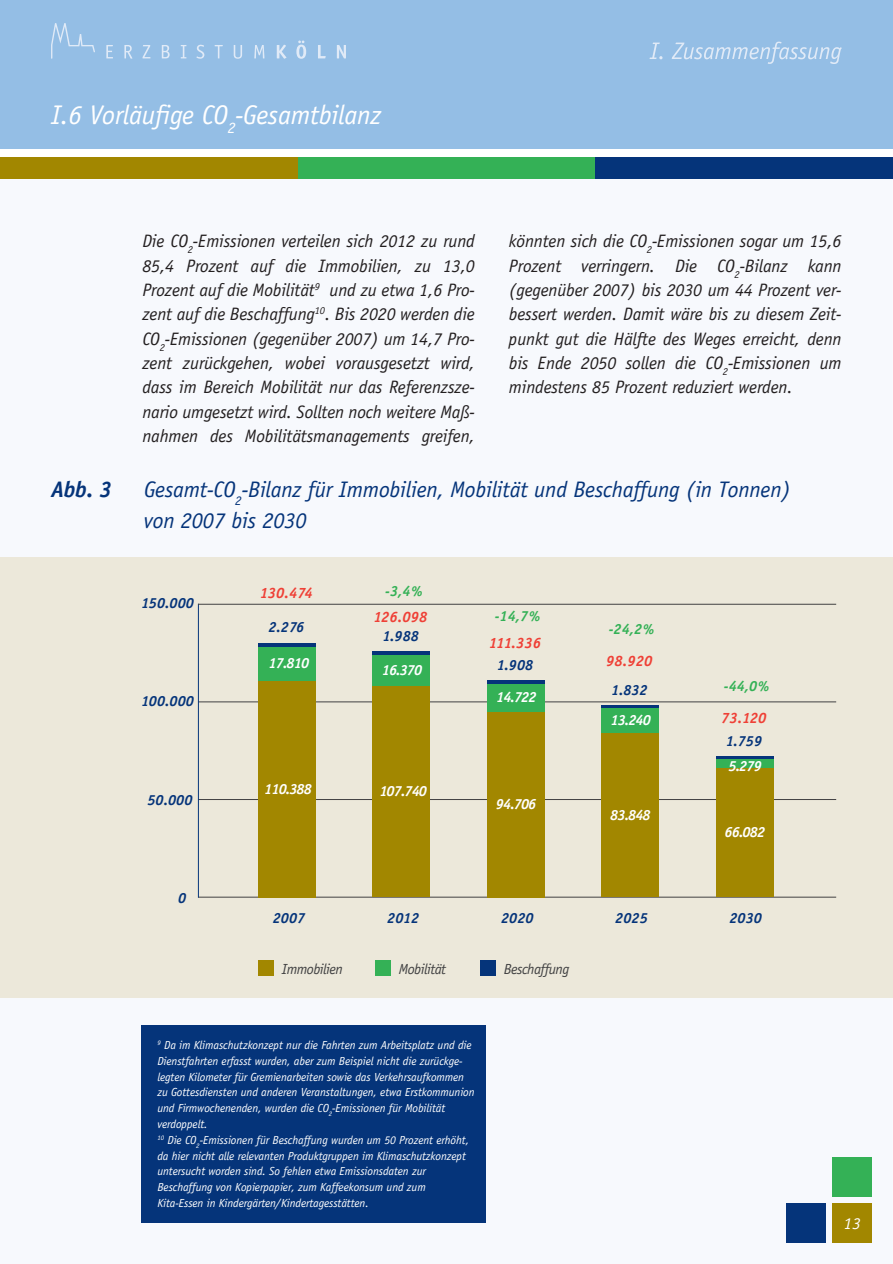
<style>
.page{position:relative;width:893px;height:1264px;background:#fff}
.page>*{position:absolute;margin:0;border:0;box-sizing:border-box;transform-origin:0 0}
.t1{font:italic 27px "Officina Sans LT";letter-spacing:-.01em;color:#fff}
.t2{font:italic 22.5px/30.3px "Officina Sans LT";letter-spacing:-.01em;color:#05347a}
.t3{font:italic 700 22.5px "Officina Sans LT";color:#05347a}
.t4{font:italic 18px/24.3px "Officina Sans LT";letter-spacing:-.01em;color:#231f20;text-align:justify}
.t5{font:italic 16.5px "Officina Sans LT";color:#fff}
.t6{font:italic 700 15px "Officina Sans LT";color:#ef4036}
.t7{font:italic 700 14.7px "Officina Sans LT";color:#05347a}
.t8{font:italic 700 14.7px "Officina Sans LT";letter-spacing:-.06em;color:#fff}
.t9{font:italic 14.7px "Officina Sans LT";letter-spacing:-.035em;color:#414142}
.t10{font:italic 700 14.7px "Officina Sans LT";color:#34b156}
.t11{font:italic 11.7px/15.8px "Officina Sans LT";letter-spacing:-.01em;color:#fff}
</style>
<div class="page">
<div style="left:141px;top:1025px;width:345px;height:197px;background:#05347a"></div>
<div style="left:0;top:0;width:893px;height:149px;background:#94bee5"></div>
<div style="left:0;top:158px;width:298px;height:21px;background:#a28700"></div>
<div style="left:298px;top:158px;width:297px;height:21px;background:#34b156"></div>
<div style="left:595px;top:158px;width:298px;height:21px;background:#05347a"></div>
<div style="left:0;top:557px;width:893px;height:440px;background:#ece8da"></div>
<div style="left:258px;top:960px;width:16px;height:15px;background:#a28700"></div>
<div style="left:375px;top:960px;width:16px;height:15px;background:#34b156"></div>
<div style="left:480px;top:960px;width:16px;height:15px;background:#05347a"></div>
<svg style="left:106px;top:45px;width:7px;height:13px"></svg>
<svg style="left:124px;top:45px;width:8px;height:14px"></svg>
<svg style="left:143px;top:45px;width:7px;height:13px"></svg>
<svg style="left:162px;top:45px;width:8px;height:13px"></svg>
<svg style="left:181px;top:45px;width:5px;height:13px"></svg>
<svg style="left:196px;top:45px;width:8px;height:14px"></svg>
<svg style="left:215px;top:45px;width:8px;height:13px"></svg>
<svg style="left:234px;top:45px;width:8px;height:14px"></svg>
<svg style="left:254px;top:45px;width:10px;height:13px"></svg>
<svg style="left:277px;top:45px;width:9px;height:14px"></svg>
<svg style="left:296px;top:40px;width:10px;height:19px"></svg>
<svg style="left:318px;top:45px;width:8px;height:13px"></svg>
<svg style="left:337px;top:45px;width:9px;height:13px"></svg>
<svg style="left:51px;top:23px;width:44px;height:36px"></svg>
<hr style="left:198px;top:896px;width:638px;height:1px;background:#414142">
<hr style="left:198px;top:799px;width:638px;height:1px;background:#414142">
<hr style="left:198px;top:701px;width:638px;height:1px;background:#414142">
<hr style="left:198px;top:603px;width:1px;height:294px;background:#05347a">
<div style="left:258px;top:680px;width:58px;height:217px;background:#a28700"></div>
<div style="left:258px;top:646px;width:58px;height:34px;background:#34b156"></div>
<svg style="left:258px;top:643px;width:58px;height:3px"></svg>
<div style="left:601px;top:732px;width:58px;height:165px;background:#a28700"></div>
<div style="left:601px;top:707px;width:58px;height:25px;background:#34b156"></div>
<hr style="left:601px;top:704px;width:58px;height:3px;background:#05347a">
<div style="left:372px;top:685px;width:58px;height:212px;background:#a28700"></div>
<div style="left:372px;top:653px;width:58px;height:32px;background:#34b156"></div>
<svg style="left:372px;top:651px;width:58px;height:3px"></svg>
<div style="left:716px;top:767px;width:57px;height:130px;background:#a28700"></div>
<div style="left:716px;top:758px;width:57px;height:9px;background:#34b156"></div>
<hr style="left:716px;top:755px;width:57px;height:3px;background:#05347a">
<div style="left:487px;top:710px;width:58px;height:187px;background:#a28700"></div>
<div style="left:487px;top:682px;width:58px;height:29px;background:#34b156"></div>
<hr style="left:487px;top:680px;width:58px;height:3px;background:#05347a">
<hr style="left:198px;top:603px;width:638px;height:1px;background:#414142">
<div style="left:833px;top:1203px;width:39px;height:39px;background:#a28700"></div>
<div style="left:786px;top:1203px;width:39px;height:39px;background:#05347a"></div>
<div style="left:833px;top:1156px;width:39px;height:39px;background:#34b156"></div>
<svg style="left:649px;top:42px;width:193px;height:22px"></svg>
<svg style="left:650px;top:43px;width:53px;height:16px"></svg>
<p class="t1" style="left:51px;top:104px;width:332px">I.6 Vorläufige CO<sub>2</sub>-Gesamtbilanz</p>
<p class="t4" style="left:142px;top:230px;width:334px">Die CO<sub>2</sub>-Emissionen verteilen sich 2012 zu rund 85,4 Prozent auf die Immobilien, zu 13,0<br>Prozent auf die Mobilität<sup>9</sup> und zu etwa 1,6 Pro&shy;zent auf die Beschaffung<sup>10</sup>. Bis 2020 werden die CO<sub>2</sub>-Emissionen (gegenüber 2007) um 14,7 Pro&shy;zent zurückgehen, wobei vorausgesetzt wird, dass im Bereich Mobilität nur das Referenzsze&shy;nario umgesetzt wird. Sollten noch weitere Maß&shy;nahmen des Mobilitätsmanagements greifen,</p>
<p class="t4" style="left:509px;top:230px;width:334px">könnten sich die CO<sub>2</sub>-Emissionen sogar um 15,6<br>Prozent verringern. Die CO<sub>2</sub>-Bilanz kann (gegenüber 2007) bis 2030 um 44 Prozent ver&shy;bessert werden. Damit wäre bis zu diesem Zeit&shy;punkt gut die Hälfte des Weges erreicht, denn bis Ende 2050 sollen die CO<sub>2</sub>-Emissionen um mindestens 85 Prozent reduziert werden.</p>
<p class="t3" style="left:51px;top:481px;width:63px">Abb. 3</p>
<p class="t2" style="left:144px;top:476px;width:649px">Gesamt-CO<sub>2</sub>-Bilanz für Immobilien, Mobilität und Beschaffung (in Tonnen) von 2007 bis 2030</p>
<p class="t7" style="left:141px;top:597px;width:54px">150.000</p>
<p class="t7" style="left:141px;top:695px;width:54px">100.000</p>
<p class="t7" style="left:147px;top:794px;width:47px">50.000</p>
<p class="t7" style="left:178px;top:892px;width:10px">0</p>
<p class="t6" style="left:260px;top:587px;width:54px">130.474</p>
<p class="t10" style="left:385px;top:585px;width:39px">-3,4%</p>
<p class="t7" style="left:268px;top:621px;width:38px">2.276</p>
<p class="t6" style="left:374px;top:610px;width:55px">126.098</p>
<p class="t7" style="left:383px;top:630px;width:38px">1.988</p>
<p class="t10" style="left:495px;top:610px;width:47px">-14,7%</p>
<p class="t6" style="left:489px;top:637px;width:54px">111.336</p>
<p class="t10" style="left:609px;top:623px;width:47px">-24,2%</p>
<p class="t8" style="left:269px;top:657px;width:42px">17.810</p>
<p class="t8" style="left:382px;top:664px;width:42px">16.370</p>
<p class="t7" style="left:497px;top:659px;width:38px">1.908</p>
<p class="t6" style="left:606px;top:654px;width:48px">98.920</p>
<p class="t8" style="left:496px;top:691px;width:42px">14.722</p>
<p class="t7" style="left:611px;top:684px;width:38px">1.832</p>
<p class="t10" style="left:724px;top:679px;width:47px">-44,0%</p>
<p class="t8" style="left:610px;top:714px;width:42px">13.240</p>
<p class="t6" style="left:721px;top:712px;width:47px">73.120</p>
<p class="t7" style="left:726px;top:734px;width:38px">1.759</p>
<p class="t8" style="left:729px;top:759px;width:35px">5.279</p>
<p class="t8" style="left:264px;top:783px;width:49px">110.388</p>
<p class="t8" style="left:379px;top:785px;width:49px">107.740</p>
<p class="t8" style="left:496px;top:798px;width:42px">94.706</p>
<p class="t8" style="left:610px;top:809px;width:42px">83.848</p>
<p class="t8" style="left:725px;top:826px;width:42px">66.082</p>
<p class="t7" style="left:273px;top:911px;width:34px">2007</p>
<p class="t7" style="left:387px;top:911px;width:34px">2012</p>
<p class="t7" style="left:501px;top:911px;width:34px">2020</p>
<p class="t7" style="left:615px;top:911px;width:34px">2025</p>
<p class="t7" style="left:729px;top:911px;width:34px">2030</p>
<p class="t9" style="left:282px;top:963px;width:63px">Immobilien</p>
<p class="t9" style="left:399px;top:963px;width:49px">Mobilität</p>
<p class="t9" style="left:504px;top:963px;width:67px">Beschaffung</p>
<p class="t11" style="left:157px;top:1037px;width:319px"><sup>9</sup> Da im Klimaschutzkonzept nur die Fahrten zum Arbeitsplatz und die Dienstfahrten erfasst wurden, aber zum Beispiel nicht die zurückge&shy;legten Kilometer für Gremienarbeiten sowie das Verkehrsaufkommen zu Gottesdiensten und anderen Veranstaltungen, etwa Erstkommunion und Firmwochenenden, wurden die CO<sub>2</sub>-Emissionen für Mobilität verdoppelt.<br><sup>10</sup> Die CO<sub>2</sub>-Emissionen für Beschaffung wurden um 50 Prozent erhöht, da hier nicht alle relevanten Produktgruppen im Klimaschutzkonzept untersucht worden sind. So fehlen etwa Emissionsdaten zur Beschaffung von Kopierpapier, zum Kaffeekonsum und zum Kita-Essen in Kindergärten/Kindertagesstätten.</p>
<p class="t5" style="left:844px;top:1216px;width:18px">13</p>
</div>
